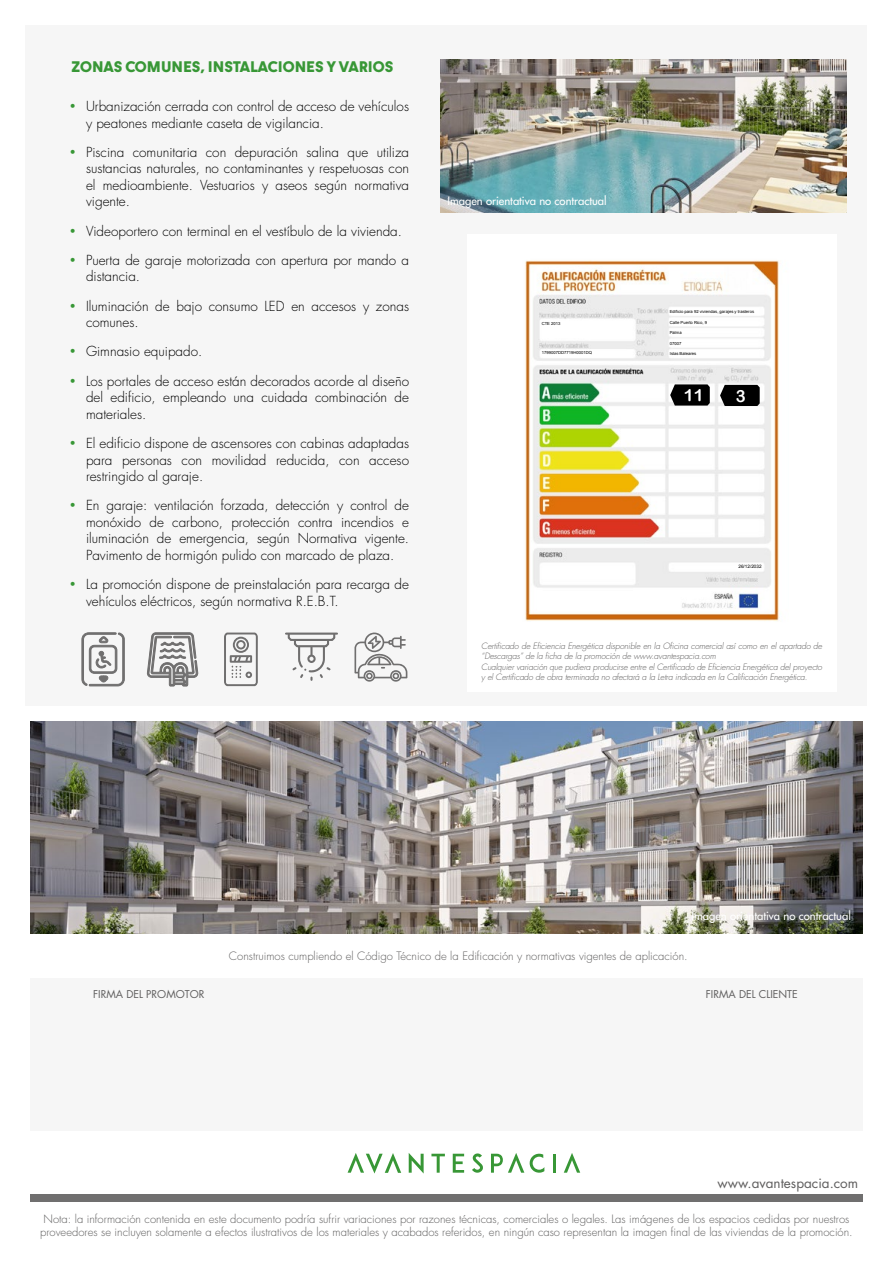
<style>
.page{position:relative;width:893px;height:1263px;background:#fff}
.page>*{position:absolute;margin:0;border:0;box-sizing:border-box;transform-origin:0 0}
.t1{font:16.8px "Arial Rounded MT Bold";color:#fff}
.t2{font:900 15px "Dystopian";color:#389736}
.t3{font:300 13.5px/16.5px "Futura Std";color:#000}
.t4{font:13.5px "Futura Std";color:#605f5f}
.t5{font:300 11.25px/13.5px "Futura Std";color:#605f5f}
.t6{font:500 11.25px "Futura Std";color:#fff}
.t7{font:10.5px "Futura Std";color:#605f5f}
.t8{font:italic 300 8.55px/10.2px "Futura Std";letter-spacing:-.02em;color:#605f5f}
.t9{font:4.65px "Arial";color:#000}
.t10{font:4.2px "Arial";letter-spacing:.005em;color:#000}
.s1{font-family:"Futura BT";color:#389736}
</style>
<div class="page">
<div style="left:26px;top:26px;width:841px;height:680px;background:#f6f6f6"></div>
<div style="left:467px;top:234px;width:370px;height:458px;background:#fff"></div>
<img style="left:525px;top:260px;width:254px;height:361px">
<svg style="left:670px;top:384px;width:40px;height:22px"></svg>
<div style="left:678px;top:387px;width:29px;height:16px;background:#000"></div>
<svg style="left:720px;top:385px;width:40px;height:21px"></svg>
<div style="left:728px;top:388px;width:21px;height:15px;background:#000"></div>
<img style="left:441px;top:60px;width:405px;height:153px">
<div style="left:30px;top:1194px;width:833px;height:7px;background:#706f6f"></div>
<img style="left:30px;top:722px;width:833px;height:211px">
<div style="left:30px;top:978px;width:833px;height:152px;background:#f6f6f6"></div>
<svg style="left:409px;top:1153px;width:15px;height:20px"></svg>
<svg style="left:431px;top:1154px;width:14px;height:19px"></svg>
<svg style="left:453px;top:1154px;width:11px;height:19px"></svg>
<svg style="left:472px;top:1153px;width:11px;height:20px"></svg>
<svg style="left:530px;top:1154px;width:14px;height:19px"></svg>
<hr style="left:553px;top:1154px;width:3px;height:19px;background:#389736">
<svg style="left:564px;top:1153px;width:16px;height:20px"></svg>
<svg style="left:348px;top:1153px;width:53px;height:20px"></svg>
<svg style="left:491px;top:1153px;width:33px;height:20px"></svg>
<svg style="left:285px;top:632px;width:53px;height:49px"></svg>
<svg style="left:354px;top:632px;width:53px;height:50px"></svg>
<svg style="left:82px;top:632px;width:43px;height:54px"></svg>
<svg style="left:147px;top:632px;width:51px;height:54px"></svg>
<svg style="left:224px;top:632px;width:34px;height:54px"></svg>
<p class="t2" style="left:72px;top:57px;width:323px">ZONAS COMUNES, INSTALACIONES Y VARIOS</p>
<p class="t3" style="left:86px;top:98px;width:325px;text-indent:-17px"><span class="s1">•</span> Urbanización cerrada con control de acceso de vehículos y peatones mediante caseta de vigilancia.</p>
<p class="t3" style="left:86px;top:144px;width:325px;text-align:justify;text-indent:-17px"><span class="s1">•</span> Piscina comunitaria con depuración salina que utiliza sustancias naturales, no contaminantes y respetuosas con el medioambiente. Vestuarios y aseos según normativa vigente.</p>
<p class="t3" style="left:69px;top:223px;width:334px"><span class="s1">•</span> Videoportero con terminal en el vestíbulo de la vivienda.</p>
<p class="t3" style="left:86px;top:252px;width:325px;text-indent:-17px"><span class="s1">•</span> Puerta de garaje motorizada con apertura por mando a distancia.</p>
<p class="t3" style="left:86px;top:298px;width:325px;text-indent:-17px"><span class="s1">•</span> Iluminación de bajo consumo LED en accesos y zonas comunes.</p>
<p class="t3" style="left:69px;top:344px;width:135px"><span class="s1">•</span> Gimnasio equipado.</p>
<p class="t3" style="left:86px;top:373px;width:325px;text-align:justify;text-indent:-17px"><span class="s1">•</span> Los portales de acceso están decorados acorde al diseño del edificio, empleando una cuidada combinación de materiales.</p>
<p class="t3" style="left:86px;top:435px;width:325px;text-align:justify;text-indent:-17px"><span class="s1">•</span> El edificio dispone de ascensores con cabinas adaptadas para personas con movilidad reducida, con acceso restringido al garaje.</p>
<p class="t3" style="left:86px;top:497px;width:325px;text-align:justify;text-indent:-17px"><span class="s1">•</span> En garaje: ventilación forzada, detección y control de monóxido de carbono, protección contra incendios e iluminación de emergencia, según Normativa vigente.<br>Pavimento de hormigón pulido con marcado de plaza.</p>
<p class="t3" style="left:86px;top:576px;width:325px;text-indent:-17px"><span class="s1">•</span> La promoción dispone de preinstalación para recarga de vehículos eléctricos, según normativa R.E.B.T.</p>
<p class="t6" style="left:448px;top:194px;width:161px">Imagen orientativa no contractual</p>
<p class="t10" style="left:542px;top:321px;width:20px">CTE 2013</p>
<p class="t10" style="left:542px;top:350px;width:52px">1799007DD7719H0001DQ</p>
<p class="t10" style="left:670px;top:308px;width:86px">Edificio para 92 viviendas, garajes y trasteros</p>
<p class="t10" style="left:670px;top:320px;width:39px">Calle Puerto Rico, 9</p>
<p class="t10" style="left:670px;top:330px;width:13px">Palma</p>
<p class="t10" style="left:670px;top:340px;width:13px">07007</p>
<p class="t10" style="left:670px;top:351px;width:28px">Islas Baleares</p>
<p class="t1" style="left:684px;top:385px;width:21px">11</p>
<p class="t1" style="left:736px;top:386px;width:11px">3</p>
<p class="t9" style="left:738px;top:563px;width:25px">26/12/2032</p>
<p class="t8" style="left:481px;top:641px;width:342px">Certificado de Eficiencia Energética disponible en la Oficina comercial así como en el apartado de “Descargas” de la ficha de la promoción de www.avantespacia.com<br>Cualquier variación que pudiera producirse entre el Certificado de Eficiencia Energética del proyecto y el Certificado de obra terminada no afectará a la Letra indicada en la Calificación Energética.</p>
<p class="t6" style="left:692px;top:909px;width:161px">Imagen orientativa no contractual</p>
<p class="t5" style="left:229px;top:949px;width:460px">Construimos cumpliendo el Código Técnico de la Edificación y normativas vigentes de aplicación.</p>
<p class="t7" style="left:93px;top:987px;width:113px">FIRMA DEL PROMOTOR</p>
<p class="t7" style="left:706px;top:987px;width:93px">FIRMA DEL CLIENTE</p>
<p class="t4" style="left:718px;top:1175px;width:142px">www.avantespacia.com</p>
<p class="t5" style="left:40px;top:1212px;width:814px">Nota: la información contenida en este documento podría sufrir variaciones por razones técnicas, comerciales o legales. Las imágenes de los espacios cedidas por nuestros proveedores se incluyen solamente a efectos ilustrativos de los materiales y acabados referidos, en ningún caso representan la imagen final de las viviendas de la promoción.</p>
</div>
